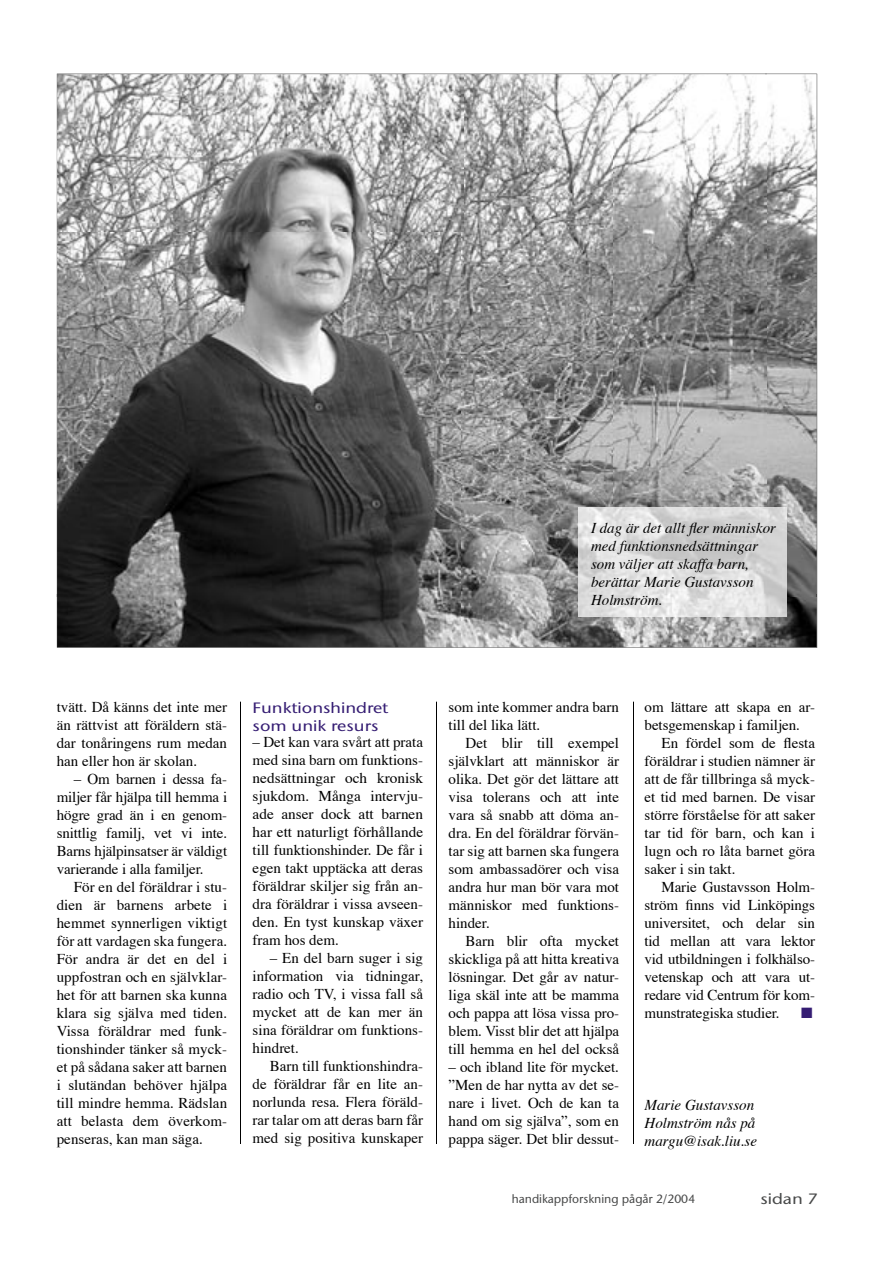
<style>
.page{position:relative;width:893px;height:1263px;background:#fff}
.page>*{position:absolute;margin:0;border:0;box-sizing:border-box;transform-origin:0 0}
.t1{font:15px/18px "Times";color:#000;text-align:justify}
.t2{font:italic 15px/18px "Times";color:#000}
.t3{font:500 15px/18px "Stone Sans ITC";color:#351d73;scale:1.2 1}
.t4{font:500 15px "Stone Sans ITC";color:#474848;scale:1.2 1}
.t5{font:15px "Zapf Dingbats ITC";color:#351d73}
.t6{font:500 12px "Stone Sans ITC";color:#474848}
</style>
<div class="page">
<hr style="left:241px;top:702px;width:1px;height:442px;background:#000">
<hr style="left:437px;top:702px;width:1px;height:442px;background:#000">
<hr style="left:633px;top:702px;width:1px;height:442px;background:#000">
<svg style="left:108px;top:74px;width:708px;height:521px;background:#848484"></svg>
<img style="left:57px;top:595px;width:760px;height:53px">
<img style="left:57px;top:74px;width:51px;height:522px">
<img style="left:107px;top:74px;width:660px;height:53px">
<img style="left:578px;top:507px;width:209px;height:110px">
<p class="t2" style="left:591px;top:520px;width:186px">I dag är det allt fler människor med funktionsnedsättningar som väljer att skaffa barn, berättar Marie Gustavsson<br>Holmström.</p>
<p class="t1" style="left:57px;top:699px;width:172px">tvätt. Då känns det inte mer än rättvist att föräldern stä&shy;dar tonåringens rum medan han eller hon är skolan.</p>
<p class="t1" style="left:57px;top:771px;width:172px;text-indent:17px">– Om barnen i dessa fa&shy;miljer får hjälpa till hemma i högre grad än i en genom&shy;snittlig familj, vet vi inte.<br>Barns hjälpinsatser är väldigt varierande i alla familjer.</p>
<p class="t1" style="left:57px;top:879px;width:172px;text-indent:17px">För en del föräldrar i stu&shy;dien är barnens arbete i hemmet synnerligen viktigt för att vardagen ska fungera.<br>För andra är det en del i uppfostran och en självklar&shy;het för att barnen ska kunna klara sig själva med tiden.<br>Vissa föräldrar med funk&shy;tionshinder tänker så myck&shy;et på sådana saker att barnen i slutändan behöver hjälpa till mindre hemma. Rädslan att belasta dem överkom&shy;penseras, kan man säga.</p>
<p class="t3" style="left:253px;top:699px;width:115px">Funktionshindret som unik resurs</p>
<p class="t1" style="left:253px;top:734px;width:172px">– Det kan vara svårt att prata med sina barn om funktions&shy;nedsättningar och kronisk sjukdom. Många intervju&shy;ade anser dock att barnen har ett naturligt förhållande till funktionshinder. De får i egen takt upptäcka att deras föräldrar skiljer sig från an&shy;dra föräldrar i vissa avseen&shy;den. En tyst kunskap växer fram hos dem.</p>
<p class="t1" style="left:253px;top:950px;width:172px;text-indent:17px">– En del barn suger i sig information via tidningar, radio och TV, i vissa fall så mycket att de kan mer än sina föräldrar om funktions&shy;hindret.</p>
<p class="t1" style="left:253px;top:1058px;width:172px;text-indent:17px">Barn till funktionshindra&shy;de föräldrar får en lite an&shy;norlunda resa. Flera föräld&shy;rar talar om att deras barn får med sig positiva kunskaper</p>
<p class="t1" style="left:449px;top:699px;width:172px">som inte kommer andra barn till del lika lätt.</p>
<p class="t1" style="left:449px;top:735px;width:172px;text-indent:17px">Det blir till exempel självklart att människor är olika. Det gör det lättare att visa tolerans och att inte vara så snabb att döma an&shy;dra. En del föräldrar förvän&shy;tar sig att barnen ska fungera som ambassadörer och visa andra hur man bör vara mot människor med funktions&shy;hinder.</p>
<p class="t1" style="left:449px;top:933px;width:172px;text-indent:17px">Barn blir ofta mycket skickliga på att hitta kreativa lösningar. Det går av natur&shy;liga skäl inte att be mamma och pappa att lösa vissa pro&shy;blem. Visst blir det att hjälpa till hemma en hel del också</p>
<p class="t1" style="left:449px;top:1059px;width:172px">– och ibland lite för mycket. ”Men de har nytta av det se&shy;nare i livet. Och de kan ta hand om sig själva”, som en pappa säger. Det blir dessut-</p>
<p class="t1" style="left:645px;top:699px;width:172px">om lättare att skapa en ar&shy;betsgemenskap i familjen.</p>
<p class="t1" style="left:645px;top:735px;width:172px;text-indent:17px">En fördel som de flesta föräldrar i studien nämner är att de får tillbringa så myck&shy;et tid med barnen. De visar större förståelse för att saker tar tid för barn, och kan i lugn och ro låta barnet göra saker i sin takt.</p>
<p class="t1" style="left:645px;top:879px;width:172px;text-indent:17px">Marie Gustavsson Holm&shy;ström finns vid Linköpings universitet, och delar sin tid mellan att vara lektor vid utbildningen i folkhälso&shy;vetenskap och att vara ut&shy;redare vid Centrum för kom&shy;munstrategiska studier.</p>
<p class="t5" style="left:801px;top:1006px;width:13px">■</p>
<p class="t2" style="left:645px;top:1097px;width:114px">Marie Gustavsson<br>Holmström nås på margu@isak.liu.se</p>
<p class="t6" style="left:512px;top:1191px;width:185px">handikappforskning pågår 2/2004</p>
<p class="t4" style="left:760px;top:1189px;width:49px">sidan 7</p>
</div>
